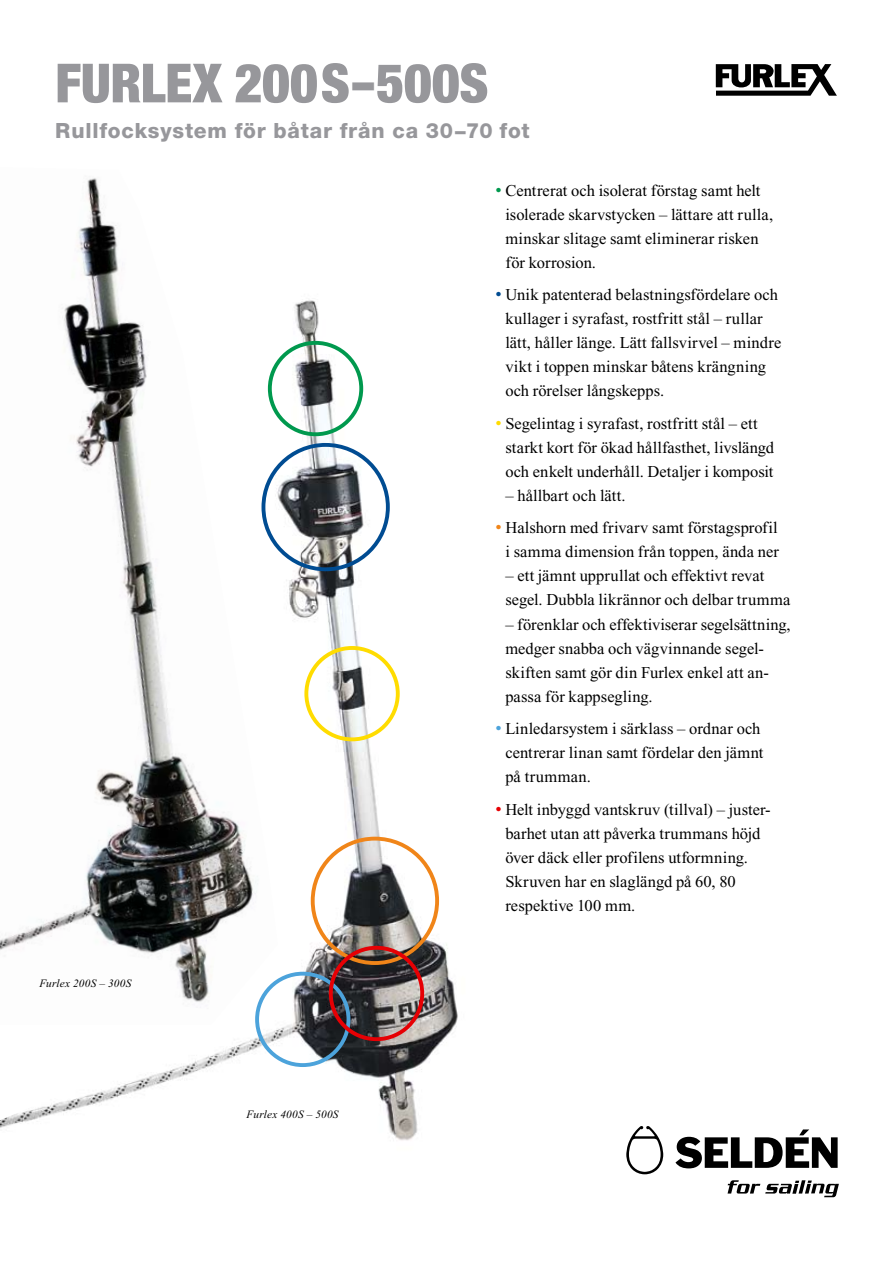
<style>
.page{position:relative;width:893px;height:1263px;background:#fff}
.page>*{position:absolute;margin:0;border:0;box-sizing:border-box;transform-origin:0 0}
.t1{font:900 condensed 54px "Helvetica Neue LT Pro";letter-spacing:-.005em;color:#97979b}
.t2{font:800 21px "Helvetica Neue LT Pro";letter-spacing:.04em;color:#97979b}
.t3{font:16.5px/24px "Times New Roman";letter-spacing:.005em;color:#000}
.t4{font:italic 11.25px "Times New Roman";letter-spacing:.025em;color:#000}
.s1{font-size:18px;color:#00994e}
.s2{font-size:18px;color:#004c92}
.s3{font-size:18px;color:#ffdc00}
.s4{font-size:18px;color:#f08519}
.s5{font-size:18px;color:#4ca3db}
.s6{font-size:18px;color:#e60004}
</style>
<div class="page">
<svg style="left:716px;top:64px;width:121px;height:32px"></svg>
<svg style="left:626px;top:1126px;width:37px;height:48px"></svg>
<svg style="left:675px;top:1129px;width:163px;height:39px"></svg>
<svg style="left:727px;top:1180px;width:112px;height:17px"></svg>
<img style="left:0;top:300px;width:458px;height:841px">
<div style="left:268px;top:341px;width:95px;height:95px;border:4px solid #00994e;border-radius:50%"></div>
<div style="left:261px;top:443px;width:129px;height:128px;border:4px solid #004c92;border-radius:50%"></div>
<div style="left:304px;top:646px;width:96px;height:95px;border:4px solid #ffdc00;border-radius:50%"></div>
<div style="left:255px;top:972px;width:95px;height:95px;border:4px solid #4ca3db;border-radius:50%"></div>
<div style="left:311px;top:837px;width:128px;height:128px;border:4px solid #f08519;border-radius:50%"></div>
<div style="left:329px;top:946px;width:95px;height:95px;border:4px solid #e60004;border-radius:50%"></div>
<svg style="left:152px;top:937px;width:148px;height:97px"></svg>
<img style="left:0;top:178px;width:278px;height:847px">
<h1 class="t1" style="left:55px;top:50px;width:435px">FURLEX 200S–500S</h1>
<p class="t2" style="left:55px;top:118px;width:476px">Rullfocksystem för båtar från ca 30−70 fot</p>
<p class="t4" style="left:39px;top:977px;width:93px">Furlex 200S – 300S</p>
<p class="t4" style="left:247px;top:1108px;width:93px">Furlex 400S – 500S</p>
<p class="t3" style="left:505px;top:178px;width:269px;text-indent:-10px"><span class="s1">•</span> Centrerat och isolerat förstag samt helt isolerade skarvstycken – lättare att rulla, minskar slitage samt eliminerar risken för korrosion.</p>
<p class="t3" style="left:505px;top:283px;width:277px;text-indent:-10px"><span class="s2">•</span> Unik patenterad belastningsfördelare och kullager i syrafast, rostfritt stål – rullar lätt, håller länge. Lätt fallsvirvel – mindre vikt i toppen minskar båtens krängning och rörelser långskepps.</p>
<p class="t3" style="left:505px;top:411px;width:270px;text-indent:-10px"><span class="s3">•</span> Segelintag i syrafast, rostfritt stål – ett starkt kort för ökad hållfasthet, livslängd och enkelt underhåll. Detaljer i komposit</p>
<p class="t3" style="left:505px;top:483px;width:122px">– hållbart och lätt.</p>
<p class="t3" style="left:495px;top:516px;width:285px;text-align:right"><span class="s4">•</span> Halshorn med frivarv samt förstagsprofil i samma dimension från toppen, ända ner</p>
<p class="t3" style="left:505px;top:564px;width:286px">– ett jämnt upprullat och effektivt revat segel. Dubbla likrännor och delbar trumma</p>
<p class="t3" style="left:505px;top:612px;width:287px">– förenklar och effektiviserar segelsättning, medger snabba och vägvinnande segel&shy;skiften samt gör din Furlex enkel att an-- passa för kappsegling.</p>
<p class="t3" style="left:505px;top:716px;width:260px;text-indent:-10px"><span class="s5">•</span> Linledarsystem i särklass – ordnar och centrerar linan samt fördelar den jämnt på trumman.</p>
<p class="t3" style="left:505px;top:797px;width:267px;text-indent:-10px"><span class="s6">•</span> Helt inbyggd vantskruv (tillval) – juster&shy;barhet utan att påverka trummans höjd över däck eller profilens utformning.<br>Skruven har en slaglängd på 60, 80 respektive 100 mm.</p>
</div>
